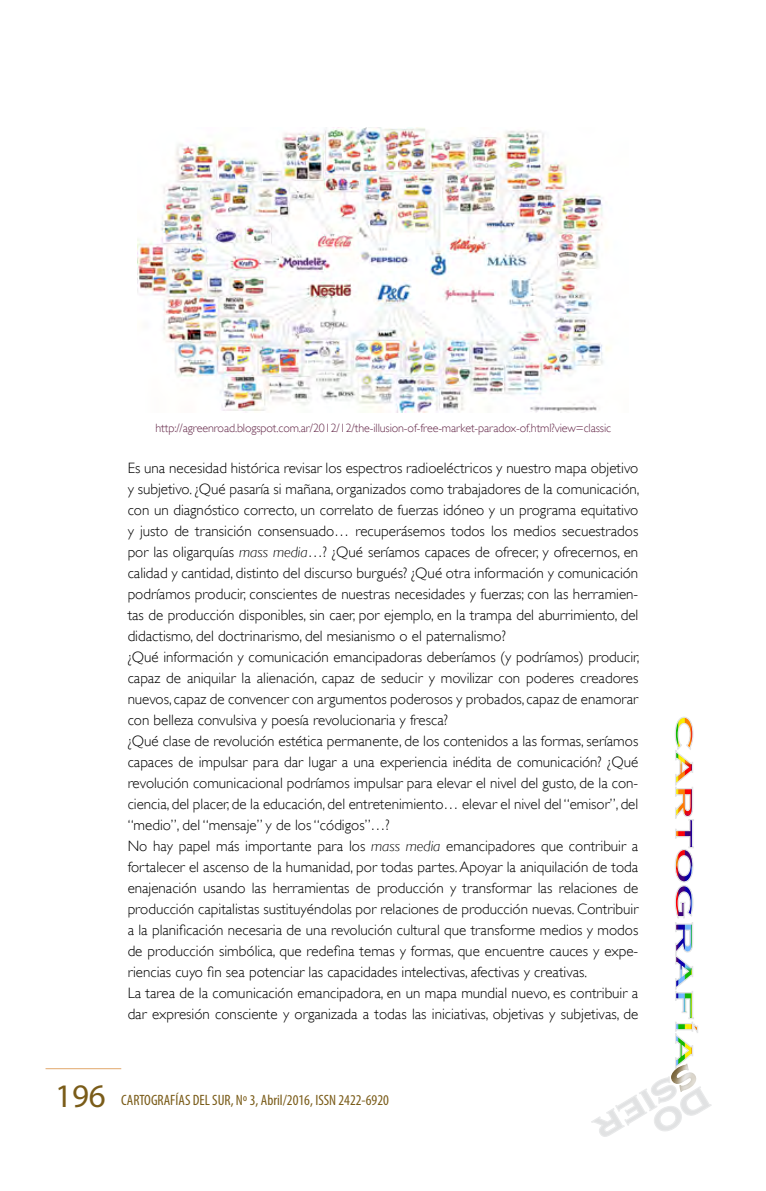
<style>
.page{position:relative;width:766px;height:1191px;background:#fff}
.page>*{position:absolute;margin:0;border:0;box-sizing:border-box;transform-origin:0 0}
.t1{font:300 15px/21px "Gill Sans";color:#000}
.t2{font:condensed 15px "Myriad Pro";color:#7a5c19}
.t3{font:300 12px "Gill Sans";letter-spacing:-.01em;color:#65294a}
.s1{font-style:italic}
.s2{font-stretch:normal;font-size:33px}
</style>
<div class="page">
<hr style="left:45px;top:1068px;width:76px;height:1px;background:#e1a86c">
<svg style="left:591px;top:717px;width:121px;height:420px"></svg>
<img style="left:137px;top:128px;width:473px;height:284px">
<p class="t3" style="left:155px;top:420px;width:457px">http://agreenroad.blogspot.com.ar/2012/12/the-illusion-of-free-market-paradox-of.html?view=classic</p>
<p class="t1" style="left:128px;top:457px;width:513px">Es una necesidad histórica revisar los espectros radioeléctricos y nuestro mapa objetivo y subjetivo. ¿Qué pasaría si mañana, organizados como trabajadores de la comunicación, con un diagnóstico correcto, un correlato de fuerzas idóneo y un programa equitativo y justo de transición consensuado… recuperásemos todos los medios secuestrados por las oligarquías <span class="s1">mass media</span>…? ¿Qué seríamos capaces de ofrecer, y ofrecernos, en calidad y cantidad, distinto del discurso burgués? ¿Qué otra información y comunicación podríamos producir, conscientes de nuestras necesidades y fuerzas; con las herramien&shy;tas de producción disponibles, sin caer, por ejemplo, en la trampa del aburrimiento, del didactismo, del doctrinarismo, del mesianismo o el paternalismo?<br>¿Qué información y comunicación emancipadoras deberíamos (y podríamos) producir, capaz de aniquilar la alienación, capaz de seducir y movilizar con poderes creadores nuevos, capaz de convencer con argumentos poderosos y probados, capaz de enamorar con belleza convulsiva y poesía revolucionaria y fresca?<br>¿Qué clase de revolución estética permanente, de los contenidos a las formas, seríamos capaces de impulsar para dar lugar a una experiencia inédita de comunicación? ¿Qué revolución comunicacional podríamos impulsar para elevar el nivel del gusto, de la con&shy;ciencia, del placer, de la educación, del entretenimiento… elevar el nivel del “emisor”, del “medio”, del “mensaje” y de los “códigos”…?<br>No hay papel más importante para los <span class="s1">mass media</span> emancipadores que contribuir a fortalecer el ascenso de la humanidad, por todas partes. Apoyar la aniquilación de toda enajenación usando las herramientas de producción y transformar las relaciones de producción capitalistas sustituyéndolas por relaciones de producción nuevas. Contribuir a la planificación necesaria de una revolución cultural que transforme medios y modos de producción simbólica, que redefina temas y formas, que encuentre cauces y expe&shy;riencias cuyo fin sea potenciar las capacidades intelectivas, afectivas y creativas.<br>La tarea de la comunicación emancipadora, en un mapa mundial nuevo, es contribuir a dar expresión consciente y organizada a todas las iniciativas, objetivas y subjetivas, de</p>
<p class="t2" style="left:55px;top:1091px;width:335px"><span class="s2">196</span> CARTOGRAFÍAS DEL SUR, Nº 3, Abril/2016, ISSN 2422-6920</p>
</div>
